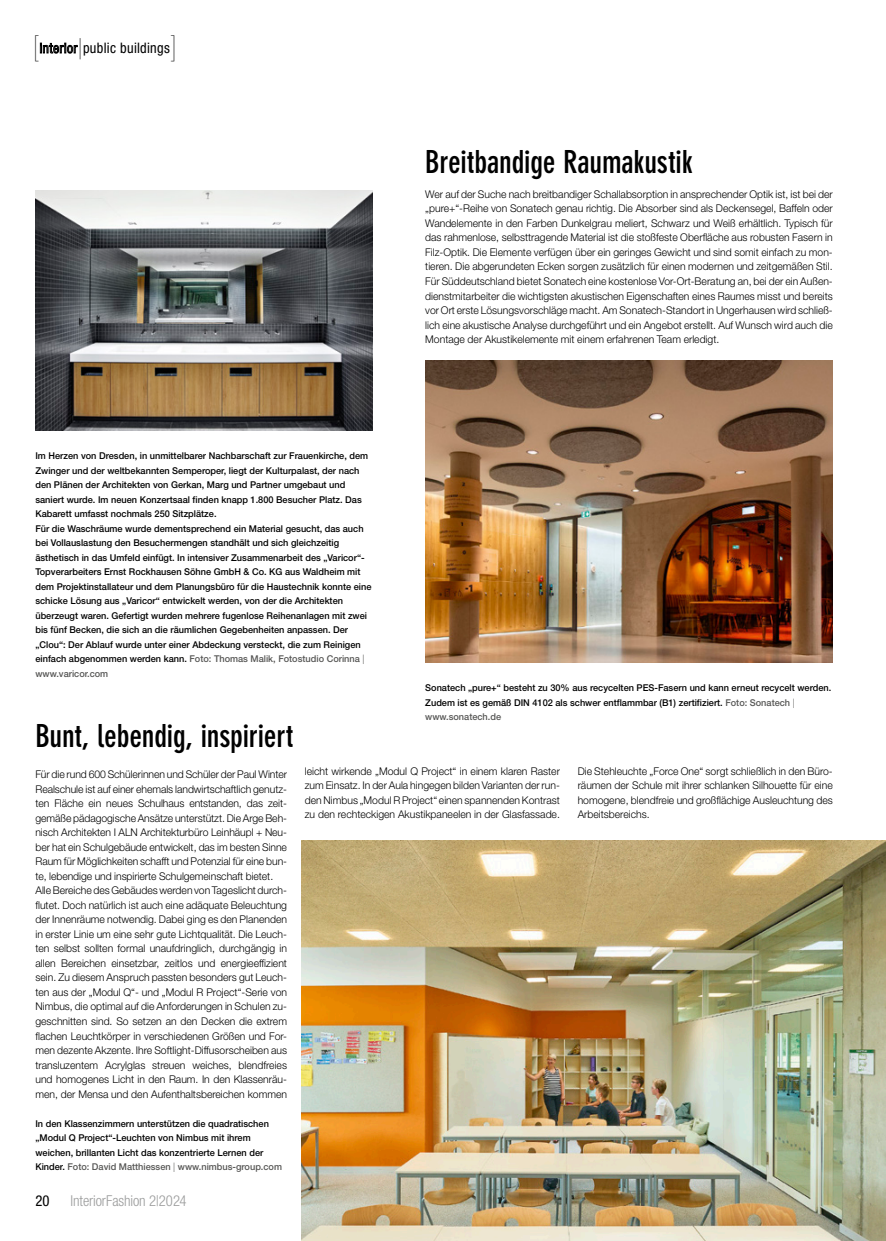
<style>
.page{position:relative;width:886px;height:1241px;background:#fff}
.page>*{position:absolute;margin:0;border:0;box-sizing:border-box;transform-origin:0 0}
.a_1_headline_Oeffentliche_Bauten{font:700 condensed 31.25px "DIN Neuzeit Grotesk Std";letter-spacing:-.005em;color:#000}
.t1{font:300 condensed 15px "Helvetica Neue LT Pro";letter-spacing:-.005em;color:#9b9c9c}
.t2{font:condensed 15px "Helvetica Neue LT Pro";color:#000}
.b_5_zwischenheadline_e{font:condensed 14.5px "Helvetica Neue LT Pro";letter-spacing:.02em;color:#000}
.a_3_fließtext_d{font:300 10.62px/14.5px "Helvetica Neue LT Pro";color:#000;text-align:justify}
.a_4_bildtext_d{font:500 9.38px/14.5px "Helvetica Neue LT Pro";color:#000}
.s1{font-weight:200;font-size:29px}
.s2{font-size:13.88px}
.s3{font-weight:200;font-size:28.75px}
.s4{color:#555554}
.s5{font-weight:300;color:#555554}
</style>
<div class="page">
<img style="left:425px;top:361px;width:408px;height:301px">
<img style="left:35px;top:190px;width:337px;height:241px">
<img style="left:301px;top:840px;width:585px;height:400px">
<p class="b_5_zwischenheadline_e" style="left:33px;top:39px;width:145px"><span class="s1">[</span><span class="s2">interior</span><span class="s3">|</span>public buildings<span class="s1">]</span></p>
<p class="a_4_bildtext_d" style="left:35px;top:448px;width:334px">Im Herzen von Dresden, in unmittelbarer Nachbarschaft zur Frauenkirche, dem Zwinger und der weltbekannten Semperoper, liegt der Kulturpalast, der nach den Plänen der Architekten von Gerkan, Marg und Partner umgebaut und saniert wurde. Im neuen Konzertsaal finden knapp 1.800 Besucher Platz. Das Kabarett umfasst nochmals 250 Sitzplätze.</p>
<p class="a_4_bildtext_d" style="left:35px;top:521px;width:337px">Für die Waschräume wurde dementsprechend ein Material gesucht, das auch bei Vollauslastung den Besuchermengen standhält und sich gleichzeitig ästhetisch in das Umfeld einfügt. In intensiver Zusammenarbeit des „Varicor“- Topverarbeiters Ernst Rockhausen Söhne GmbH &amp; Co. KG aus Waldheim mit dem Projektinstallateur und dem Planungsbüro für die Haustechnik konnte eine schicke Lösung aus „Varicor“ entwickelt werden, von der die Architekten überzeugt waren. Gefertigt wurden mehrere fugenlose Reihenanlagen mit zwei bis fünf Becken, die sich an die räumlichen Gegebenheiten anpassen. Der „Clou“: Der Ablauf wurde unter einer Abdeckung versteckt, die zum Reinigen einfach abgenommen werden kann. <span class="s4">Foto: Thomas Malik, Fotostudio Corinna</span> <span class="s5">| </span><span class="s4">www.varicor.com</span></p>
<p class="a_1_headline_Oeffentliche_Bauten" style="left:35px;top:717px;width:259px">Bunt, lebendig, inspiriert</p>
<p class="a_1_headline_Oeffentliche_Bauten" style="left:425px;top:143px;width:269px">Breitbandige Raumakustik</p>
<p class="a_3_fließtext_d" style="left:425px;top:187px;width:409px">Wer auf der Suche nach breitbandiger Schallabsorption in ansprechender Optik ist, ist bei der „pure+“-Reihe von Sonatech genau richtig. Die Absorber sind als Deckensegel, Baffeln oder Wandelemente in den Farben Dunkelgrau meliert, Schwarz und Weiß erhältlich. Typisch für das rahmenlose, selbsttragende Material ist die stoßfeste Oberfläche aus robusten Fasern in Filz-Optik. Die Elemente verfügen über ein geringes Gewicht und sind somit einfach zu mon&shy;tieren. Die abgerundeten Ecken sorgen zusätzlich für einen modernen und zeitgemäßen Stil.</p>
<p class="a_3_fließtext_d" style="left:425px;top:274px;width:409px">Für Süddeutschland bietet Sonatech eine kostenlose Vor-Ort-Beratung an, bei der ein Außen&shy;dienstmitarbeiter die wichtigsten akustischen Eigenschaften eines Raumes misst und bereits vor Ort erste Lösungsvorschläge macht. Am Sonatech-Standort in Ungerhausen wird schließ&shy;lich eine akustische Analyse durchgeführt und ein Angebot erstellt. Auf Wunsch wird auch die Montage der Akustikelemente mit einem erfahrenen Team erledigt.</p>
<p class="a_4_bildtext_d" style="left:425px;top:680px;width:407px">Sonatech „pure+“ besteht zu 30% aus recycelten PES-Fasern und kann erneut recycelt werden.<br>Zudem ist es gemäß DIN 4102 als schwer entflammbar (B1) zertifiziert. <span class="s4">Foto: Sonatech</span> <span class="s5">| </span><span class="s4">www.sonatech.de</span></p>
<p class="a_3_fließtext_d" style="left:35px;top:767px;width:253px">Für die rund 600 Schülerinnen und Schüler der Paul Winter Realschule ist auf einer ehemals landwirtschaftlich genutz&shy;ten Fläche ein neues Schulhaus entstanden, das zeit&shy;gemäße pädagogische Ansätze unterstützt. Die Arge Beh&shy;nisch Architekten I ALN Architekturbüro Leinhäupl + Neu&shy;ber hat ein Schulgebäude entwickelt, das im besten Sinne Raum für Möglichkeiten schafft und Potenzial für eine bun&shy;te, lebendige und inspirierte Schulgemeinschaft bietet.</p>
<p class="a_3_fließtext_d" style="left:35px;top:883px;width:253px">Alle Bereiche des Gebäudes werden von Tageslicht durch&shy;flutet. Doch natürlich ist auch eine adäquate Beleuchtung der Innenräume notwendig. Dabei ging es den Planenden in erster Linie um eine sehr gute Lichtqualität. Die Leuch&shy;ten selbst sollten formal unaufdringlich, durchgängig in allen Bereichen einsetzbar, zeitlos und energieeffizient sein. Zu diesem Anspruch passten besonders gut Leuch&shy;ten aus der „Modul Q“- und „Modul R Project“-Serie von Nimbus, die optimal auf die Anforderungen in Schulen zu&shy;geschnitten sind. So setzen an den Decken die extrem flachen Leuchtkörper in verschiedenen Größen und For&shy;men dezente Akzente. Ihre Softlight-Diffusorscheiben aus transluzentem Acrylglas streuen weiches, blendfreies und homogenes Licht in den Raum. In den Klassenräu&shy;men, der Mensa und den Aufenthaltsbereichen kommen</p>
<p class="a_4_bildtext_d" style="left:35px;top:1115px;width:248px">In den Klassenzimmern unterstützen die quadratischen „Modul Q Project“-Leuchten von Nimbus mit ihrem weichen, brillanten Licht das konzentrierte Lernen der Kinder. <span class="s4">Foto: David Matthiessen</span> <span class="s5">|</span> <span class="s4">www.nimbus-group.com</span></p>
<p class="t2" style="left:35px;top:1191px;width:16px">20</p>
<p class="t1" style="left:71px;top:1191px;width:118px">InteriorFashion 2|2024</p>
<p class="a_3_fließtext_d" style="left:305px;top:763px;width:257px">leicht wirkende „Modul Q Project“ in einem klaren Raster zum Einsatz. In der Aula hingegen bilden Varianten der run&shy;den Nimbus „Modul R Project“ einen spannenden Kontrast zu den rechteckigen Akustikpaneelen in der Glasfassade.</p>
<p class="a_3_fließtext_d" style="left:578px;top:763px;width:257px">Die Stehleuchte „Force One“ sorgt schließlich in den Büro&shy;räumen der Schule mit ihrer schlanken Silhouette für eine homogene, blendfreie und großflächige Ausleuchtung des Arbeitsbereichs.</p>
</div>
